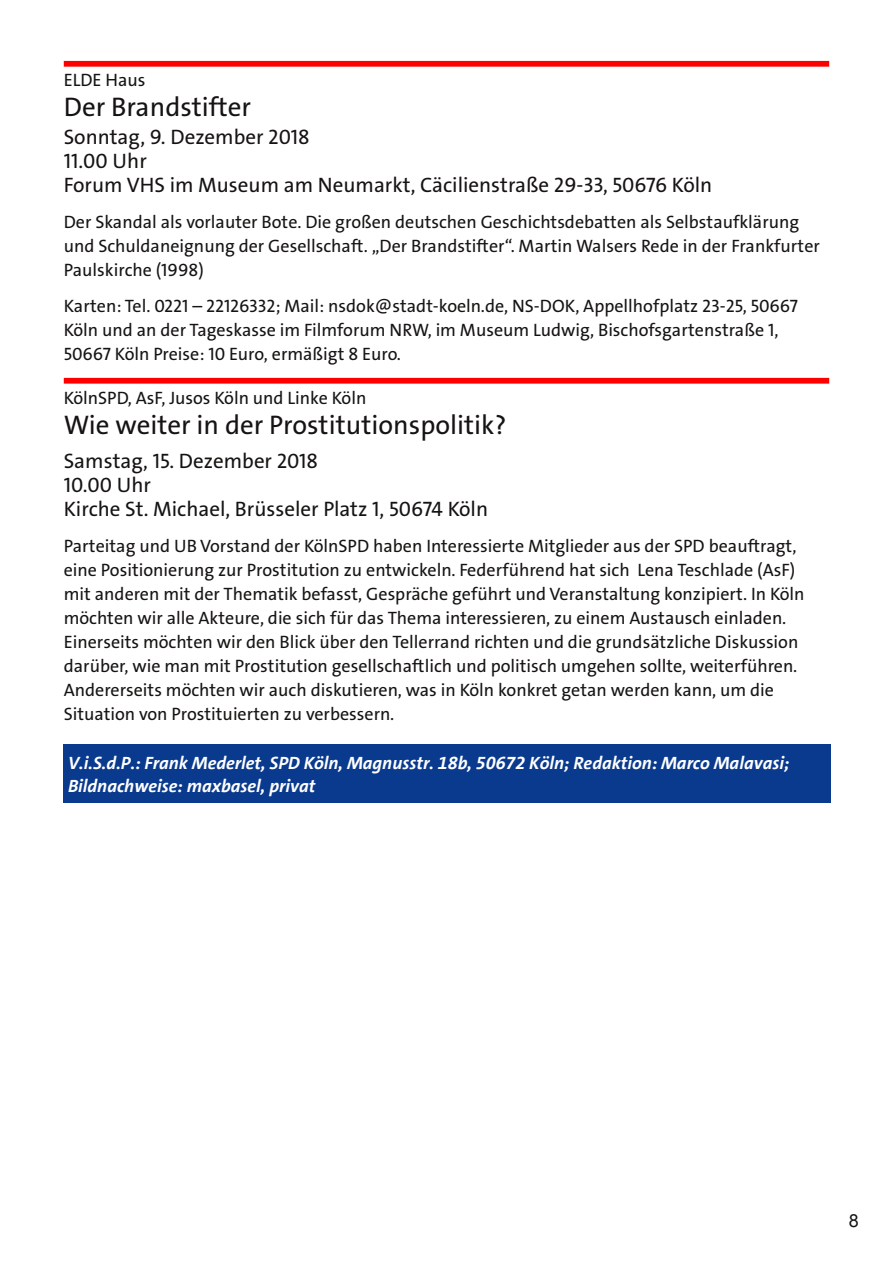
<style>
.page{position:relative;width:893px;height:1263px;background:#fff}
.page>*{position:absolute;margin:0;border:0;box-sizing:border-box;transform-origin:0 0}
.t1{font:27px "The Sans LP5 Plain";color:#161413}
.t2{font:21px/24px "The Sans LP5 Plain";color:#161413}
.t3{font:18px/24px "The Sans LP5 Plain";color:#161413}
.t4{font:italic 700 18px/22.5px "SPD The Sans";color:#fff}
.t5{font:18px "Arial";color:#161413}
</style>
<div class="page">
<div style="left:64px;top:744px;width:767px;height:58px;background:#0a3a8d"></div>
<div style="left:64px;top:61px;width:765px;height:6px;background:#f00"></div>
<div style="left:64px;top:378px;width:765px;height:6px;background:#f00"></div>
<p class="t3" style="left:64px;top:68px;width:83px">ELDE Haus</p>
<h1 class="t1" style="left:64px;top:90px;width:189px">Der Brandstifter</h1>
<p class="t2" style="left:64px;top:125px;width:650px">Sonntag, 9. Dezember 2018<br>11.00 Uhr<br>Forum VHS im Museum am Neumarkt, Cäcilienstraße 29-33, 50676 Köln</p>
<p class="t3" style="left:64px;top:210px;width:758px">Der Skandal als vorlauter Bote. Die großen deutschen Geschichtsdebatten als Selbstaufklärung und Schuldaneignung der Gesellschaft. „Der Brandstifter“. Martin Walsers Rede in der Frankfurter<br>Paulskirche (1998)</p>
<p class="t3" style="left:64px;top:294px;width:736px">Karten: Tel. 0221 – 22126332; Mail: nsdok@stadt-koeln.de, NS-DOK, Appellhofplatz 23-25, 50667<br>Köln und an der Tageskasse im Filmforum NRW, im Museum Ludwig, Bischofsgartenstraße 1,<br>50667 Köln Preise: 10 Euro, ermäßigt 8 Euro.</p>
<p class="t3" style="left:64px;top:386px;width:304px">KölnSPD, AsF, Jusos Köln und Linke Köln</p>
<h1 class="t1" style="left:64px;top:408px;width:444px">Wie weiter in der Prostitutionspolitik?</h1>
<p class="t2" style="left:64px;top:449px;width:426px">Samstag, 15. Dezember 2018<br>10.00 Uhr<br>Kirche St. Michael, Brüsseler Platz 1, 50674 Köln</p>
<p class="t3" style="left:64px;top:534px;width:742px">Parteitag und UB Vorstand der KölnSPD haben Interessierte Mitglieder aus der SPD beauftragt, eine Positionierung zur Prostitution zu entwickeln. Federführend hat sich Lena Teschlade (AsF) mit anderen mit der Thematik befasst, Gespräche geführt und Veranstaltung konzipiert. In Köln möchten wir alle Akteure, die sich für das Thema interessieren, zu einem Austausch einladen.<br>Einerseits möchten wir den Blick über den Tellerrand richten und die grundsätzliche Diskussion darüber, wie man mit Prostitution gesellschaftlich und politisch umgehen sollte, weiterführen.<br>Andererseits möchten wir auch diskutieren, was in Köln konkret getan werden kann, um die Situation von Prostituierten zu verbessern.</p>
<p class="t4" style="left:68px;top:752px;width:723px">V.i.S.d.P.: Frank Mederlet, SPD Köln, Magnusstr. 18b, 50672 Köln; Redaktion: Marco Malavasi;<br>Bildnachweise: maxbasel, privat</p>
<p class="t5" style="left:849px;top:1210px;width:12px">8</p>
</div>
